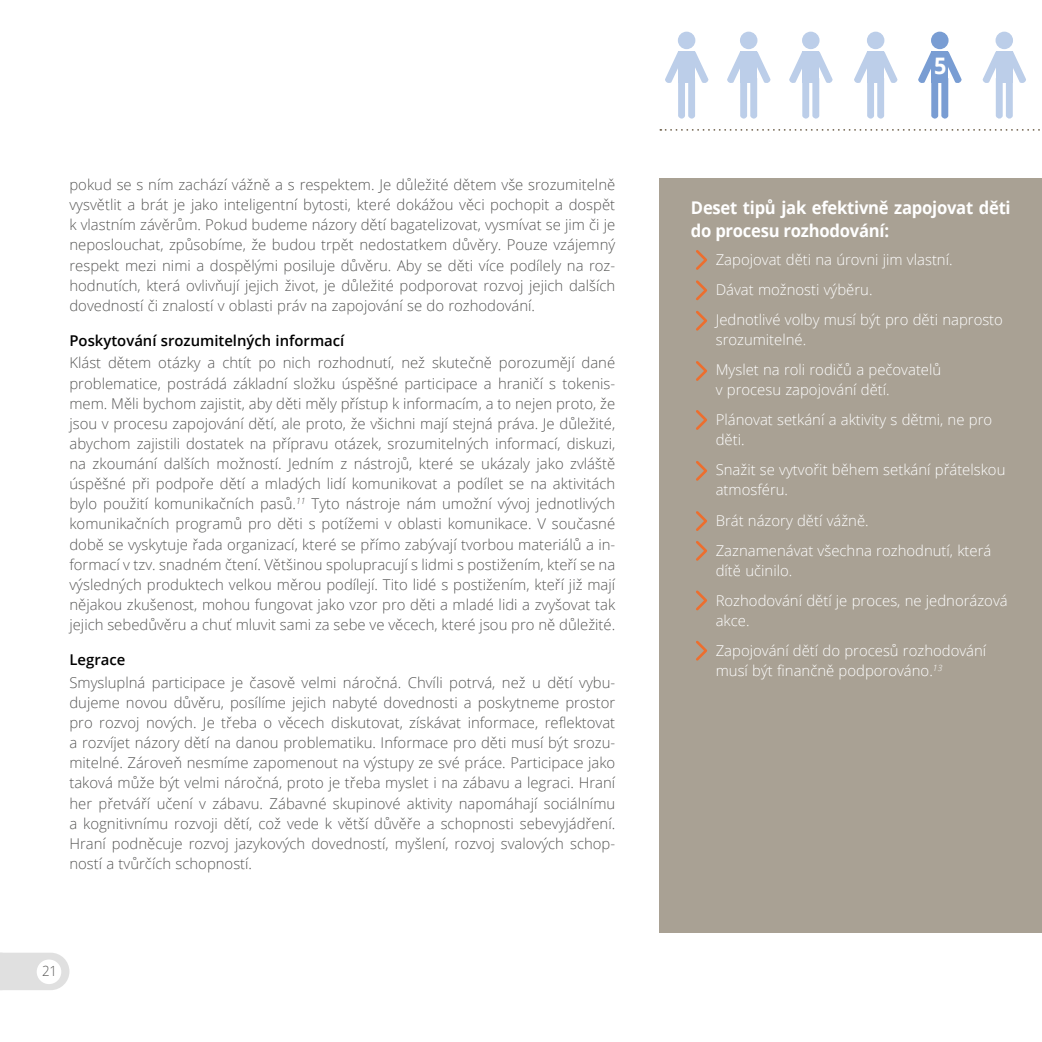
<style>
.page{position:relative;width:1042px;height:1042px;background:#fff}
.page>*{position:absolute;margin:0;border:0;box-sizing:border-box;transform-origin:0 0}
.t1{font:700 22.75px "Open Sans";color:#fff;scale:.95 1}
.t2{font:700 17.5px/22.8px "Open Sans";letter-spacing:-.015em;color:#fff;scale:.95 1}
.t3{font:300 14.88px/20.1px "Open Sans";color:#575756;text-align:justify}
.t4{font:300 14.88px/30.1px "Open Sans";color:#fff}
.t5{font:600 14.88px "Open Sans";color:#000}
.t6{font:300 14px "Open Sans";color:#575756;scale:.95 1}
.s1{font-weight:400;font-size:21px;color:#fff}
</style>
<div class="page">
<svg style="left:0;top:952px;width:69px;height:38px;background:#e2e2e2"></svg>
<div style="left:37px;top:959px;width:24px;height:25px;background:#fff;border-radius:50%"></div>
<div style="left:659px;top:179px;width:383px;height:754px;background:#a9a194"></div>
<svg style="left:696px;top:250px;width:11px;height:20px"></svg>
<svg style="left:696px;top:361px;width:11px;height:20px"></svg>
<svg style="left:696px;top:410px;width:11px;height:20px"></svg>
<svg style="left:696px;top:511px;width:11px;height:50px"></svg>
<svg style="left:696px;top:590px;width:11px;height:21px"></svg>
<svg style="left:696px;top:640px;width:11px;height:21px"></svg>
<svg style="left:696px;top:280px;width:11px;height:51px"></svg>
<svg style="left:696px;top:461px;width:11px;height:20px"></svg>
<svg style="left:660px;top:129px;width:380px;height:2px"></svg>
<div style="left:931px;top:32px;width:17px;height:17px;background:#799dd3;border-radius:50%"></div>
<svg style="left:918px;top:52px;width:43px;height:67px"></svg>
<div style="left:740px;top:32px;width:17px;height:17px;background:#bccee9;border-radius:50%"></div>
<svg style="left:727px;top:52px;width:43px;height:67px"></svg>
<div style="left:802px;top:32px;width:17px;height:17px;background:#bccee9;border-radius:50%"></div>
<svg style="left:789px;top:52px;width:43px;height:67px"></svg>
<div style="left:995px;top:32px;width:18px;height:17px;background:#bccee9;border-radius:50%"></div>
<svg style="left:982px;top:52px;width:44px;height:67px"></svg>
<div style="left:867px;top:32px;width:17px;height:17px;background:#bccee9;border-radius:50%"></div>
<svg style="left:854px;top:52px;width:43px;height:67px"></svg>
<div style="left:678px;top:32px;width:17px;height:17px;background:#bccee9;border-radius:50%"></div>
<svg style="left:665px;top:52px;width:43px;height:67px"></svg>
<p class="t3" style="left:69px;top:174px;width:547px">pokud se s ním zachází vážně a s respektem. Je důležité dětem vše srozumitelně vysvětlit a brát je jako inteligentní bytosti, které dokážou věci pochopit a dospět k vlastním závěrům. Pokud budeme názory dětí bagatelizovat, vysmívat se jim či je neposlouchat, způsobíme, že budou trpět nedostatkem důvěry. Pouze vzájemný respekt mezi nimi a dospělými posiluje důvěru. Aby se děti více podílely na roz&shy;hodnutích, která ovlivňují jejich život, je důležité podporovat rozvoj jejich dalších dovedností či znalostí v oblasti práv na zapojování se do rozhodování.</p>
<p class="t5" style="left:69px;top:330px;width:276px">Poskytování srozumitelných informací</p>
<p class="t3" style="left:69px;top:352px;width:547px">Klást dětem otázky a chtít po nich rozhodnutí, než skutečně porozumějí dané problematice, postrádá základní složku úspěšné participace a hraničí s tokenis&shy;mem. Měli bychom zajistit, aby děti měly přístup k informacím, a to nejen proto, že jsou v procesu zapojování dětí, ale proto, že všichni mají stejná práva. Je důležité, abychom zajistili dostatek na přípravu otázek, srozumitelných informací, diskuzi, na zkoumání dalších možností. Jedním z nástrojů, které se ukázaly jako zvláště úspěšné při podpoře dětí a mladých lidí komunikovat a podílet se na aktivitách bylo použití komunikačních pasů.<sup>11</sup> Tyto nástroje nám umožní vývoj jednotlivých komunikačních programů pro děti s potížemi v oblasti komunikace. V současné době se vyskytuje řada organizací, které se přímo zabývají tvorbou materiálů a in&shy;formací v tzv. snadném čtení. Většinou spolupracují s lidmi s postižením, kteří se na výsledných produktech velkou měrou podílejí. Tito lidé s postižením, kteří již mají nějakou zkušenost, mohou fungovat jako vzor pro děti a mladé lidi a zvyšovat tak jejich sebedůvěru a chuť mluvit sami za sebe ve věcech, které jsou pro ně důležité.</p>
<p class="t5" style="left:69px;top:649px;width:57px">Legrace</p>
<p class="t3" style="left:69px;top:672px;width:547px">Smysluplná participace je časově velmi náročná. Chvíli potrvá, než u dětí vybu&shy;dujeme novou důvěru, posílíme jejich nabyté dovednosti a poskytneme prostor pro rozvoj nových. Je třeba o věcech diskutovat, získávat informace, reflektovat a rozvíjet názory dětí na danou problematiku. Informace pro děti musí být srozu&shy;mitelné. Zároveň nesmíme zapomenout na výstupy ze své práce. Participace jako taková může být velmi náročná, proto je třeba myslet i na zábavu a legraci. Hraní her přetváří učení v zábavu. Zábavné skupinové aktivity napomáhají sociálnímu a kognitivnímu rozvoji dětí, což vede k větší důvěře a schopnosti sebevyjádření.<br>Hraní podněcuje rozvoj jazykových dovedností, myšlení, rozvoj svalových schop&shy;ností a tvůrčích schopností.</p>
<p class="t6" style="left:41px;top:962px;width:18px"><span class="s1">4</span>2 1</p>
<h1 class="t1" style="left:934px;top:49px;width:14px">5</h1>
<p class="t2" style="left:691px;top:196px;width:338px">Deset tipů jak efektivně zapojovat děti do procesu rozhodování:</p>
<p class="t4" style="left:716px;top:244px;width:289px">Zapojovat děti na úrovni jim vlastní.<br>Dávat možnosti výběru.<br>Jednotlivé volby musí být pro děti naprosto</p>
<p class="t4" style="left:716px;top:324px;width:227px">srozumitelné.<br>Myslet na roli rodičů a pečovatelů</p>
<p class="t4" style="left:716px;top:374px;width:278px">v procesu zapojování dětí.<br>Plánovat setkání a aktivity s dětmi, ne pro</p>
<p class="t4" style="left:716px;top:424px;width:291px">děti.<br>Snažit se vytvořit během setkání přátelskou</p>
<p class="t4" style="left:716px;top:475px;width:277px">atmosféru.<br>Brát názory dětí vážně.<br>Zaznamenávat všechna rozhodnutí, která</p>
<p class="t4" style="left:716px;top:555px;width:293px">dítě učinilo.<br>Rozhodování dětí je proces, ne jednorázová</p>
<p class="t4" style="left:716px;top:605px;width:272px">akce.<br>Zapojování dětí do procesů rozhodování</p>
<p class="t4" style="left:716px;top:655px;width:228px">musí být finančně podporováno.<sup>13</sup></p>
</div>
